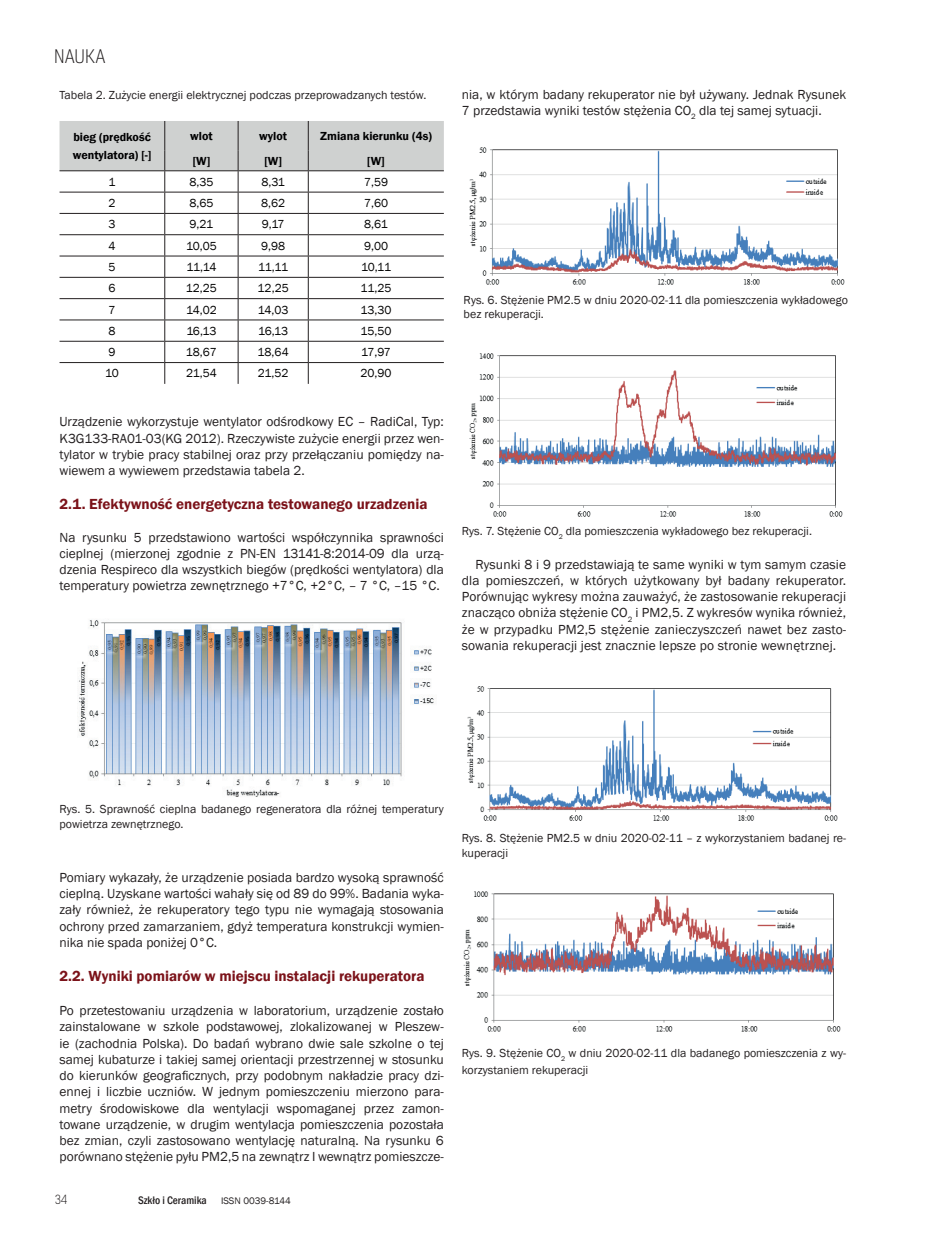
<style>
.page{position:relative;width:927px;height:1259px;background:#fff}
.page>*{position:absolute;margin:0;border:0;box-sizing:border-box;transform-origin:0 0}
.t1{font:300 18px "Kelson";color:#231f20}
.t2{font:600 15px "Franklin Gothic";color:#7b1219}
.t3{font:13.5px/16.2px "Franklin Gothic";color:#231f20;text-align:justify}
.t4{font:12px/14.4px "Franklin Gothic";color:#231f20}
.t5{font:12px "Franklin Gothic";letter-spacing:-.005em;color:#000001}
.t6{font:600 12px/18px "Franklin Gothic";color:#000001}
.t7{font:300 12px "Kelson Sans";color:#231f20}
.t8{font:500 condensed 11.25px "Franklin Gothic";color:#231f20}
.t9{font:9.75px "Franklin Gothic";color:#231f20}
</style>
<div class="page">
<svg style="left:60px;top:121px;width:384px;height:263px"></svg>
<img style="left:77px;top:620px;width:359px;height:177px">
<img style="left:469px;top:147px;width:376px;height:138px">
<img style="left:469px;top:353px;width:374px;height:164px">
<img style="left:467px;top:686px;width:371px;height:135px">
<img style="left:463px;top:891px;width:378px;height:141px">
<h1 class="t1" style="left:54px;top:45px;width:53px">NAUKA</h1>
<p class="t4" style="left:60px;top:88px;width:368px">Tabela 2. Zużycie energii elektrycznej podczas przeprowadzanych testów.</p>
<p class="t6" style="left:73px;top:128px;width:80px">bieg (prędkość wentylatora) [-]</p>
<p class="t6" style="left:190px;top:127px;width:24px">wlot</p>
<p class="t6" style="left:259px;top:127px;width:29px">wylot</p>
<p class="t6" style="left:320px;top:127px;width:113px">Zmiana kierunku (4s)</p>
<p class="t6" style="left:193px;top:152px;width:19px">[W]</p>
<p class="t6" style="left:264px;top:152px;width:19px">[W]</p>
<p class="t6" style="left:367px;top:152px;width:19px">[W]</p>
<p class="t5" style="left:109px;top:174px;width:9px">1</p>
<p class="t5" style="left:189px;top:174px;width:26px">8,35</p>
<p class="t5" style="left:261px;top:174px;width:25px">8,31</p>
<p class="t5" style="left:364px;top:174px;width:26px">7,59</p>
<p class="t5" style="left:109px;top:195px;width:9px">2</p>
<p class="t5" style="left:189px;top:195px;width:26px">8,65</p>
<p class="t5" style="left:261px;top:195px;width:26px">8,62</p>
<p class="t5" style="left:364px;top:195px;width:26px">7,60</p>
<p class="t5" style="left:109px;top:217px;width:9px">3</p>
<p class="t5" style="left:190px;top:217px;width:25px">9,21</p>
<p class="t5" style="left:262px;top:217px;width:24px">9,17</p>
<p class="t5" style="left:364px;top:217px;width:25px">8,61</p>
<p class="t5" style="left:109px;top:238px;width:9px">4</p>
<p class="t5" style="left:186px;top:238px;width:32px">10,05</p>
<p class="t5" style="left:261px;top:238px;width:26px">9,98</p>
<p class="t5" style="left:364px;top:238px;width:26px">9,00</p>
<p class="t5" style="left:109px;top:259px;width:9px">5</p>
<p class="t5" style="left:186px;top:259px;width:31px">11,14</p>
<p class="t5" style="left:258px;top:259px;width:32px">11,11</p>
<p class="t5" style="left:361px;top:259px;width:32px">10,11</p>
<p class="t5" style="left:109px;top:281px;width:9px">6</p>
<p class="t5" style="left:186px;top:281px;width:33px">12,25</p>
<p class="t5" style="left:258px;top:281px;width:33px">12,25</p>
<p class="t5" style="left:361px;top:281px;width:32px">11,25</p>
<p class="t5" style="left:109px;top:302px;width:9px">7</p>
<p class="t5" style="left:186px;top:302px;width:32px">14,02</p>
<p class="t5" style="left:258px;top:302px;width:32px">14,03</p>
<p class="t5" style="left:361px;top:302px;width:33px">13,30</p>
<p class="t5" style="left:109px;top:323px;width:9px">8</p>
<p class="t5" style="left:186px;top:323px;width:32px">16,13</p>
<p class="t5" style="left:258px;top:323px;width:32px">16,13</p>
<p class="t5" style="left:361px;top:323px;width:32px">15,50</p>
<p class="t5" style="left:109px;top:345px;width:9px">9</p>
<p class="t5" style="left:186px;top:345px;width:33px">18,67</p>
<p class="t5" style="left:258px;top:345px;width:33px">18,64</p>
<p class="t5" style="left:361px;top:345px;width:31px">17,97</p>
<p class="t5" style="left:105px;top:366px;width:15px">10</p>
<p class="t5" style="left:186px;top:366px;width:32px">21,54</p>
<p class="t5" style="left:258px;top:366px;width:32px">21,52</p>
<p class="t5" style="left:360px;top:366px;width:33px">20,90</p>
<p class="t3" style="left:60px;top:414px;width:386px">Urządzenie wykorzystuje wentylator odśrodkowy EC – RadiCal, Typ:<br>K3G133-RA01-03(KG 2012). Rzeczywiste zużycie energii przez wen&shy;tylator w trybie pracy stabilnej oraz przy przełączaniu pomiędzy na&shy;wiewem a wywiewem przedstawia tabela 2.</p>
<p class="t2" style="left:60px;top:495px;width:369px">2.1. Efektywność energetyczna testowanego urzadzenia</p>
<p class="t3" style="left:60px;top:529px;width:386px">Na rysunku 5 przedstawiono wartości współczynnika sprawności cieplnej (mierzonej zgodnie z PN-EN 13141-8:2014-09 dla urzą&shy;dzenia Respireco dla wszystkich biegów (prędkości wentylatora) dla temperatury powietrza zewnętrznego +7°C, +2°C, – 7 °C, –15 °C.</p>
<p class="t3" style="left:462px;top:86px;width:386px">nia, w którym badany rekuperator nie był używany. Jednak Rysunek<br>7 przedstawia wyniki testów stężenia CO<sub>2</sub> dla tej samej sytuacji.</p>
<p class="t4" style="left:464px;top:293px;width:386px">Rys. 6. Stężenie PM2.5 w dniu 2020-02-11 dla pomieszczenia wykładowego bez rekuperacji.</p>
<p class="t4" style="left:462px;top:524px;width:352px">Rys. 7. Stężenie CO<sub>2</sub> dla pomieszczenia wykładowego bez rekuperacji.</p>
<p class="t3" style="left:462px;top:556px;width:386px;text-indent:14px">Rysunki 8 i 9 przedstawiają te same wyniki w tym samym czasie dla pomieszczeń, w których użytkowany był badany rekuperator.<br>Porównując wykresy można zauważyć, że zastosowanie rekuperacji znacząco obniża stężenie CO<sub>2</sub> i PM2,5. Z wykresów wynika również, że w przypadku PM2,5 stężenie zanieczyszczeń nawet bez zasto&shy;sowania rekuperacji jest znacznie lepsze po stronie wewnętrznej.</p>
<p class="t4" style="left:60px;top:802px;width:386px">Rys. 5. Sprawność cieplna badanego regeneratora dla różnej temperatury powietrza zewnętrznego.</p>
<p class="t3" style="left:60px;top:869px;width:386px">Pomiary wykazały, że urządzenie posiada bardzo wysoką sprawność cieplną. Uzyskane wartości wahały się od 89 do 99%. Badania wyka&shy;zały również, że rekuperatory tego typu nie wymagają stosowania ochrony przed zamarzaniem, gdyż temperatura konstrukcji wymien&shy;nika nie spada poniżej 0°C.</p>
<p class="t2" style="left:60px;top:966px;width:366px">2.2. Wyniki pomiarów w miejscu instalacji rekuperatora</p>
<p class="t3" style="left:60px;top:1003px;width:386px">Po przetestowaniu urządzenia w laboratorium, urządzenie zostało zainstalowane w szkole podstawowej, zlokalizowanej w Pleszew&shy;ie (zachodnia Polska). Do badań wybrano dwie sale szkolne o tej samej kubaturze i takiej samej orientacji przestrzennej w stosunku do kierunków geograficznych, przy podobnym nakładzie pracy dzi&shy;ennej i liczbie uczniów. W jednym pomieszczeniu mierzono para&shy;metry środowiskowe dla wentylacji wspomaganej przez zamon&shy;towane urządzenie, w drugim wentylacja pomieszczenia pozostała bez zmian, czyli zastosowano wentylację naturalną. Na rysunku 6 porównano stężenie pyłu PM2,5 na zewnątrz I wewnątrz pomieszcze-</p>
<p class="t7" style="left:55px;top:1192px;width:14px">34</p>
<p class="t8" style="left:138px;top:1192px;width:70px">Szkło i Ceramika</p>
<p class="t9" style="left:221px;top:1194px;width:71px">ISSN 0039-8144</p>
<p class="t4" style="left:462px;top:831px;width:386px">Rys. 8. Stężenie PM2.5 w dniu 2020-02-11 – z wykorzystaniem badanej re&shy;kuperacji</p>
<p class="t4" style="left:462px;top:1045px;width:386px;line-height:16.2px">Rys. 9. Stężenie CO<sub>2</sub> w dniu 2020-02-11 dla badanego pomieszczenia z wy&shy;korzystaniem rekuperacji</p>
</div>
